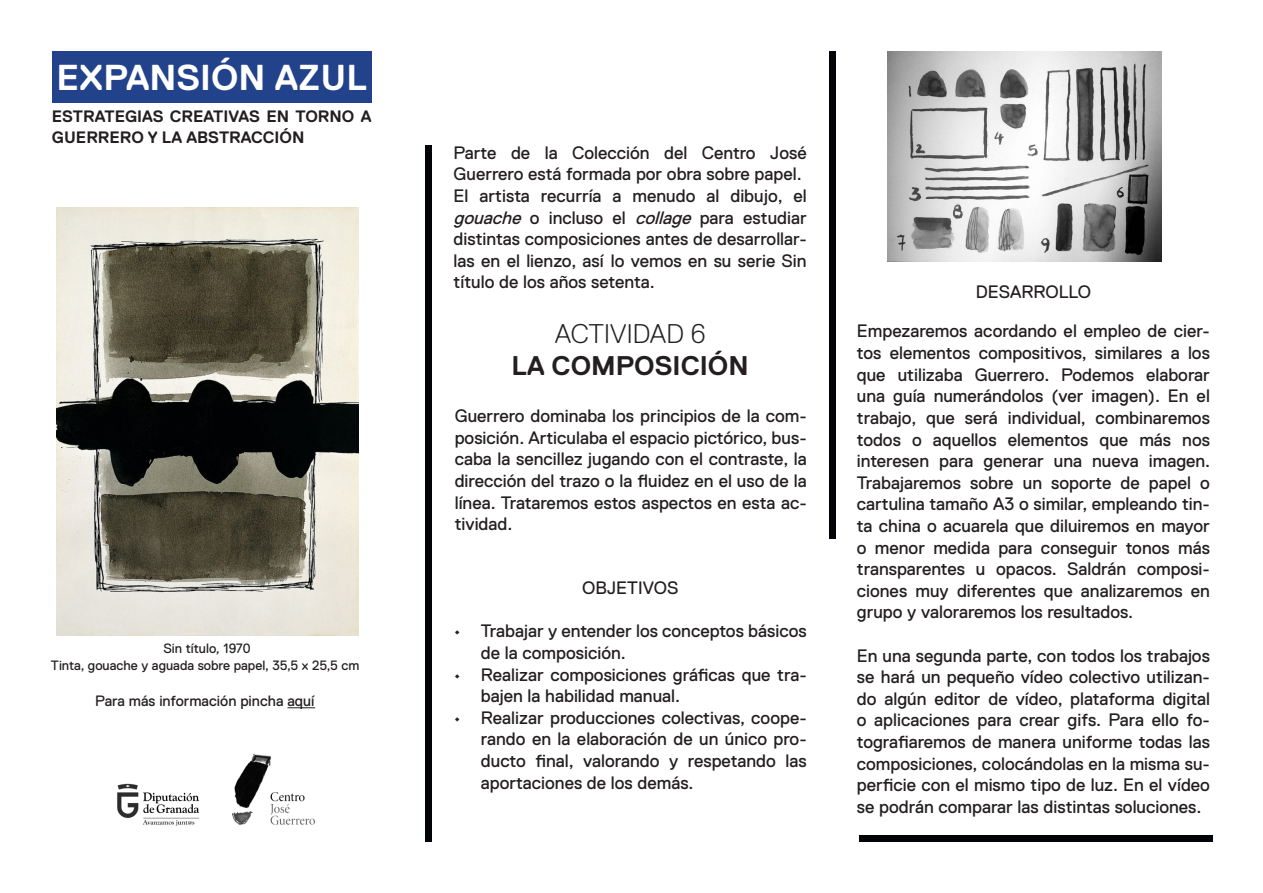
<style>
.page{position:relative;width:1263px;height:893px;background:#fff}
.page>*{position:absolute;margin:0;border:0;box-sizing:border-box;transform-origin:0 0}
.t1{font:700 36px "Replica Std";color:#fff}
.t2{font:700 27px "Replica Std";color:#231f20}
.t3{font:300 27px "Replica Std";color:#231f20}
.t4{font:18px/21.6px "Replica Std";color:#231f20;text-align:justify}
.t5{font:700 16.5px/21px "Replica Std";color:#231f20}
.t6{font:15px "Replica Std";color:#231f20}
.t7{font:13.5px "Replica Std";color:#231f20}
.s1{font-style:italic}
</style>
<div class="page">
<div style="left:52px;top:51px;width:319px;height:51px;background:#22428b"></div>
<svg style="left:287px;top:707px;width:28px;height:1px"></svg>
<div style="left:425px;top:145px;width:7px;height:697px;background:#020306"></div>
<img style="left:117px;top:753px;width:198px;height:73px">
<div style="left:829px;top:51px;width:7px;height:488px;background:#020306"></div>
<div style="left:859px;top:835px;width:353px;height:7px;background:#020306"></div>
<img style="left:57px;top:208px;width:301px;height:427px">
<img style="left:887px;top:51px;width:274px;height:211px">
<p class="t1" style="left:57px;top:58px;width:311px">EXPANSIÓN AZUL</p>
<p class="t5" style="left:52px;top:106px;width:321px">ESTRATEGIAS CREATIVAS EN TORNO A<br>GUERRERO Y LA ABSTRACCIÓN</p>
<p class="t7" style="left:163px;top:641px;width:89px">Sin título<span class="s1">,</span> 1970</p>
<p class="t7" style="left:51px;top:657px;width:310px">Tinta, gouache y aguada sobre papel, 35,5 x 25,5 cm</p>
<p class="t6" style="left:95px;top:692px;width:221px">Para más información pincha aquí</p>
<p class="t4" style="left:454px;top:142px;width:355px">Parte de la Colección del Centro José</p>
<p class="t4" style="left:454px;top:163px;width:350px">Guerrero está formada por obra sobre papel.</p>
<p class="t4" style="left:454px;top:185px;width:355px">El artista recurría a menudo al dibujo, el</p>
<p class="t4" style="left:454px;top:207px;width:355px"><span class="s1">gouache</span> o incluso el <span class="s1">collage</span> para estudiar distintas composiciones antes de desarrollar&shy;las en el lienzo, así lo vemos en su serie Sin título de los años setenta.</p>
<p class="t3" style="left:555px;top:318px;width:152px">ACTIVIDAD 6</p>
<p class="t2" style="left:512px;top:351px;width:239px">LA COMPOSICIÓN</p>
<p class="t4" style="left:455px;top:405px;width:353px">Guerrero dominaba los principios de la com&shy;posición. Articulaba el espacio pictórico, bus&shy;caba la sencillez jugando con el contraste, la dirección del trazo o la fluidez en el uso de la línea. Trataremos estos aspectos en esta ac&shy;tividad.</p>
<p class="t4" style="left:582px;top:577px;width:98px">OBJETIVOS</p>
<p class="t4" style="left:481px;top:620px;width:327px;text-indent:-27px">• Trabajar y entender los conceptos básicos de la composición.</p>
<p class="t4" style="left:481px;top:664px;width:327px;text-indent:-27px">• Realizar composiciones gráficas que tra&shy;bajen la habilidad manual.</p>
<p class="t4" style="left:481px;top:707px;width:327px;text-indent:-27px">• Realizar producciones colectivas, coope&shy;rando en la elaboración de un único pro&shy;ducto final, valorando y respetando las aportaciones de los demás.</p>
<p class="t4" style="left:976px;top:281px;width:117px">DESARROLLO</p>
<p class="t4" style="left:857px;top:321px;width:355px">Empezaremos acordando el empleo de cier&shy;tos elementos compositivos, similares a los que utilizaba Guerrero. Podemos elaborar una guía numerándolos (ver imagen). En el trabajo, que será individual, combinaremos todos o aquellos elementos que más nos</p>
<p class="t4" style="left:857px;top:450px;width:355px">interesen para generar una nueva imagen.<br>Trabajaremos sobre un soporte de papel o cartulina tamaño A3 o similar, empleando tin&shy;ta china o acuarela que diluiremos en mayor o menor medida para conseguir tonos más transparentes u opacos. Saldrán composi&shy;ciones muy diferentes que analizaremos en</p>
<p class="t4" style="left:857px;top:601px;width:278px">grupo y valoraremos los resultados.</p>
<p class="t4" style="left:857px;top:645px;width:355px">En una segunda parte, con todos los trabajos se hará un pequeño vídeo colectivo utilizan&shy;do algún editor de vídeo, plataforma digital o aplicaciones para crear gifs. Para ello fo&shy;tografiaremos de manera uniforme todas las composiciones, colocándolas en la misma su&shy;perficie con el mismo tipo de luz. En el vídeo se podrán comparar las distintas soluciones.</p>
</div>
